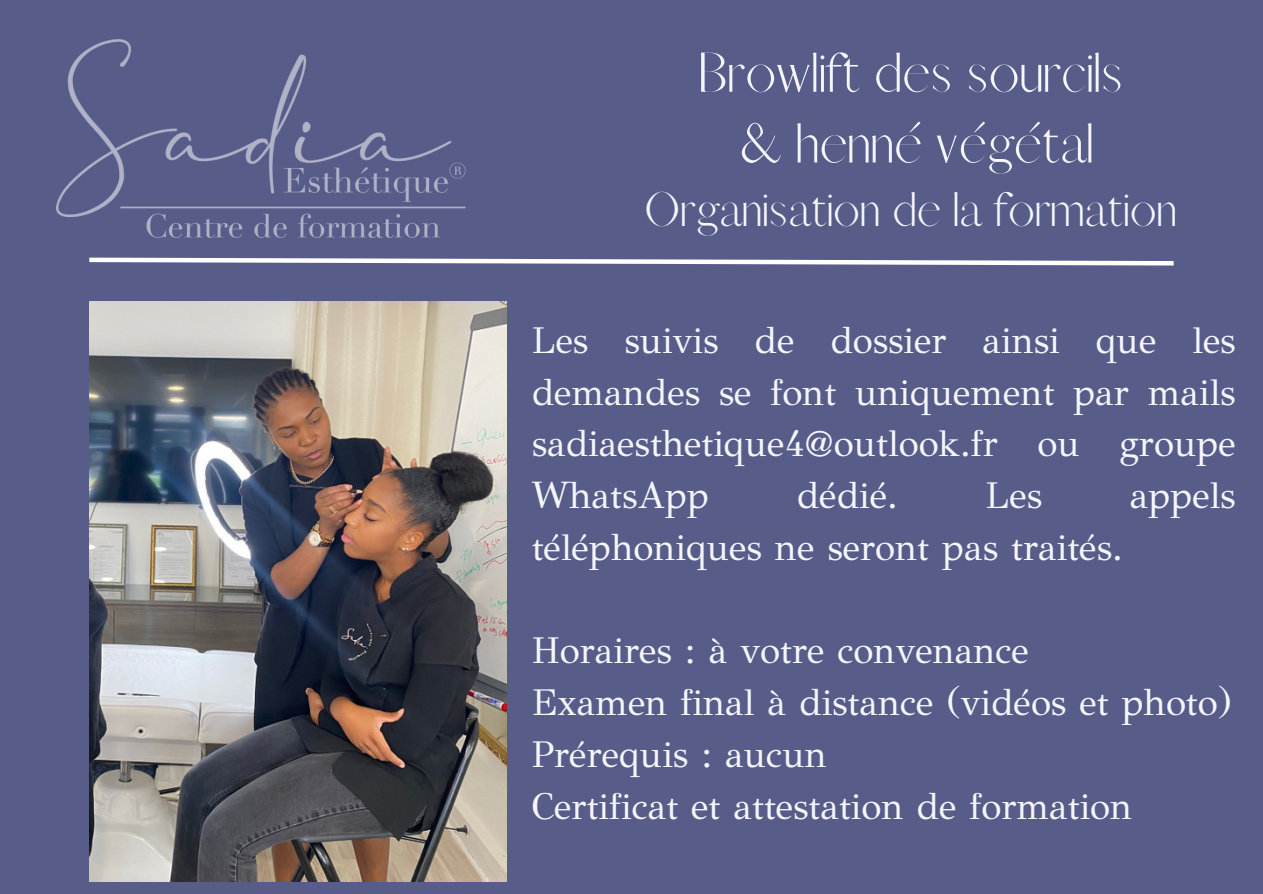
<style>
.page{position:relative;width:1263px;height:894px;background:#fff}
.page>*{position:absolute;margin:0;border:0;box-sizing:border-box;transform-origin:0 0}
.t1{font:50.55px/70.7px "Afrah";color:#f4f6fc;text-align:center}
.t2{font:43.65px "Afrah";color:#f4f6fc}
.t3{font:37.2px/51.8px "GFS Didot";color:#f4f6fc;text-align:justify}
</style>
<div class="page">
<div style="left:0;top:0;width:1263px;height:893px;background:#575c89"></div>
<svg style="left:89px;top:257px;width:1085px;height:9px"></svg>
<img style="left:89px;top:301px;width:418px;height:579px">
<img style="left:57px;top:39px;width:409px;height:198px">
<h1 class="t1" style="left:696px;top:38px;width:428px">Browlift des sourcils &amp; henné végétal</h1>
<h1 class="t2" style="left:644px;top:182px;width:534px">Organisation de la formation</h1>
<p class="t3" style="left:532px;top:314px;width:705px">Les suivis de dossier ainsi que les demandes se font uniquement par mails sadiaesthetique4@outlook.fr ou groupe WhatsApp</p>
<p class="t3" style="left:797px;top:469px;width:103px">dédié.</p>
<p class="t3" style="left:986px;top:469px;width:58px">Les</p>
<p class="t3" style="left:1130px;top:469px;width:107px">appels</p>
<p class="t3" style="left:532px;top:521px;width:593px">téléphoniques ne seront pas traités.</p>
<p class="t3" style="left:532px;top:625px;width:499px">Horaires : à votre convenance</p>
<p class="t3" style="left:532px;top:676px;width:702px">Examen final à distance (vidéos et photo)</p>
<p class="t3" style="left:532px;top:728px;width:297px">Prérequis : aucun</p>
<p class="t3" style="left:532px;top:780px;width:602px">Certificat et attestation de formation</p>
</div>
